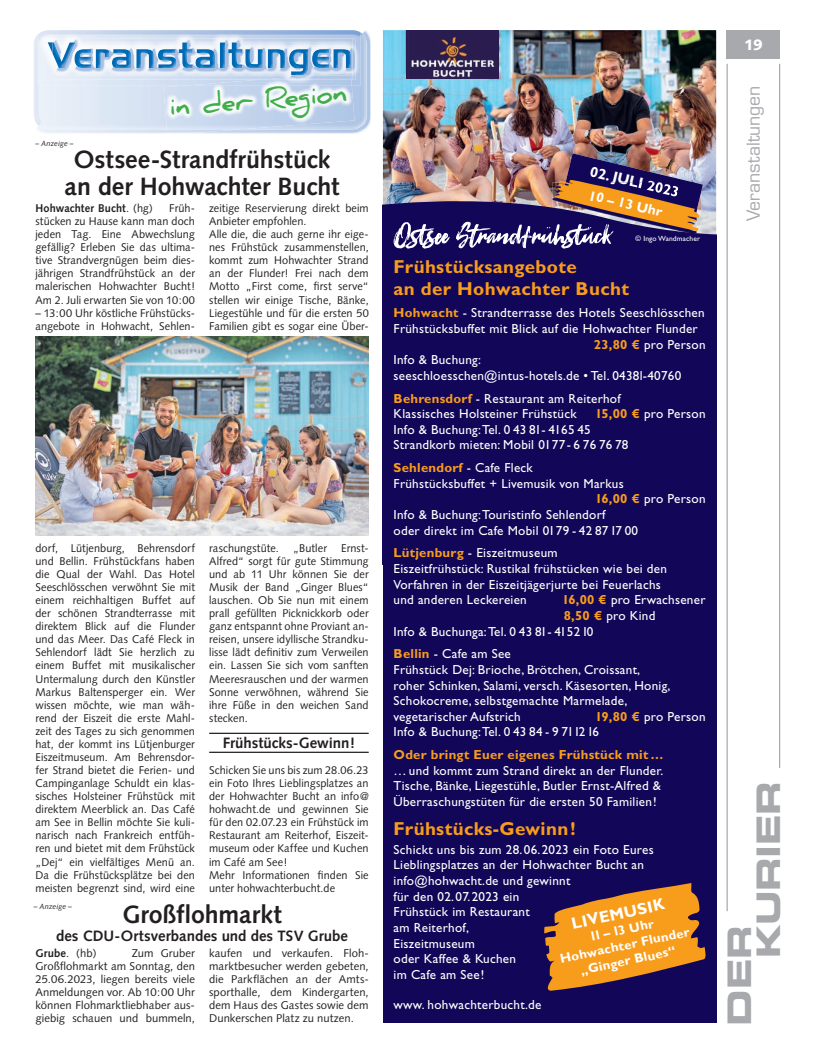
<style>
.page{position:relative;width:819px;height:1053px;background:#fff}
.page>*{position:absolute;margin:0;border:0;box-sizing:border-box;transform-origin:0 0}
.t1{font:32.5px/28.9px "Eurostile LT Std Bold Ex 2";letter-spacing:-.01em;color:#a8a9ad}
.t2{font:700 26.25px "Daniel";color:#40ae49}
.t3{font:700 25px/27.5px "Syntax LT Std";letter-spacing:-.005em;color:#231f20;text-align:center}
.t4{font:700 18.75px/21.2px "Gill Sans Std";letter-spacing:.02em;color:#f89c1c}
.t5{font:17.5px "Eurostile LT Std";letter-spacing:-.005em;color:#a8a9ad}
.t6{font:700 16.25px "Gill Sans Std";color:#fff}
.t7{font:700 15px "Syntax LT Std";color:#231f20}
.t8{font:700 15px "Syntax";letter-spacing:-.005em;color:#231f20}
.t9{font:900 15px "Syntax LT Std";color:#fff}
.t10{font:700 14.75px "Gill Sans Std";color:#fff}
.t11{font:700 13.88px "Gill Sans Std";color:#fff}
.t12{font:13.12px/15.6px "Gill Sans Std";letter-spacing:.02em;color:#fff}
.t13{font:700 13.12px/15.6px "Gill Sans Std";color:#fff;text-align:center}
.t14{font:700 13.12px "Gill Sans Std";letter-spacing:.02em;color:#f89c1c}
.t15{font:11.25px/13px "Syntax";letter-spacing:.005em;color:#231f20;text-align:justify}
.t16{font:700 11.25px "Syntax";letter-spacing:.01em;color:#231f20}
.t17{font:italic 7.5px "Syntax LT Std";letter-spacing:.015em;color:#231f20}
.t18{font:7.5px "Gill Sans Std";letter-spacing:.02em;color:#fff}
.s1{font-weight:400}
.s2{font-weight:700;color:#f89c1c}
.s3{font-weight:400;color:#fff}
</style>
<div class="page">
<hr style="left:726px;top:64px;width:1px;height:847px;background:#939598">
<hr style="left:779px;top:64px;width:1px;height:703px;background:#939598">
<div style="left:726px;top:30px;width:54px;height:29px;background:#a8a9ad"></div>
<div style="left:383px;top:467px;width:333px;height:555px;background:#110658"></div>
<img style="left:383px;top:30px;width:333px;height:141px">
<div style="left:383px;top:171px;width:333px;height:296px;background:#110658"></div>
<img style="left:406px;top:30px;width:92px;height:49px">
<img style="left:393px;top:153px;width:309px;height:95px">
<svg style="left:544px;top:883px;width:161px;height:107px"></svg>
<img style="left:38px;top:30px;width:332px;height:104px">
<img style="left:366px;top:40px;width:1px;height:80px">
<img style="left:34px;top:39px;width:1px;height:81px">
<img style="left:35px;top:37px;width:1px;height:85px">
<img style="left:36px;top:30px;width:329px;height:99px">
<img style="left:38px;top:33px;width:322px;height:52px">
<img style="left:43px;top:38px;width:309px;height:41px">
<img style="left:53px;top:39px;width:299px;height:40px">
<img style="left:53px;top:42px;width:298px;height:33px">
<img style="left:167px;top:130px;width:73px;height:4px">
<img style="left:167px;top:129px;width:76px;height:1px">
<img style="left:163px;top:85px;width:191px;height:44px">
<img style="left:190px;top:79px;width:162px;height:6px">
<img style="left:262px;top:79px;width:89px;height:1px">
<img style="left:270px;top:75px;width:81px;height:4px">
<img style="left:316px;top:73px;width:35px;height:2px">
<hr style="left:209px;top:732px;width:160px;height:2px;background:#231f20">
<hr style="left:209px;top:751px;width:160px;height:1px;background:#231f20">
<img style="left:35px;top:337px;width:334px;height:199px">
<p class="t2" style="left:168px;top:90px;width:179px;rotate:-4deg">in der Region</p>
<p class="t3" style="left:65px;top:145px;width:276px">Ostsee-Strandfrühstück an der Hohwachter Bucht</p>
<p class="t16" style="left:35px;top:202px;width:119px">Hohwachter Bucht<span class="s1">. (hg)</span></p>
<p class="t17" style="left:35px;top:139px;width:40px">– Anzeige –</p>
<p class="t15" style="left:35px;top:202px;width:161px;text-indent:134px">Früh&shy;stücken zu Hause kann man doch jeden Tag. Eine Abwechslung gefällig? Erleben Sie das ultima&shy;tive Strandvergnügen beim dies&shy;jährigen Strandfrühstück an der malerischen Hohwachter Bucht!<br>Am 2. Juli erwarten Sie von 10:00</p>
<p class="t15" style="left:35px;top:306px;width:161px">– 13:00 Uhr köstliche Frühstücks&shy;angebote in Hohwacht, Sehlen-</p>
<p class="t15" style="left:209px;top:202px;width:161px;text-align:left">zeitige Reservierung direkt beim<br>Anbieter empfohlen.<br>Alle die, die auch gerne ihr eige&shy;nes Frühstück zusammenstellen, kommt zum Hohwachter Strand an der Flunder! Frei nach dem<br>Motto „First come, first serve“ stellen wir einige Tische, Bänke,<br>Liegestühle und für die ersten 50<br>Familien gibt es sogar eine Über-</p>
<p class="t15" style="left:35px;top:541px;width:161px">dorf, Lütjenburg, Behrensdorf und Bellin. Frühstückfans haben die Qual der Wahl. Das Hotel Seeschlösschen verwöhnt Sie mit einem reichhaltigen Buffet auf der schönen Strandterrasse mit direktem Blick auf die Flunder und das Meer. Das Café Fleck in Sehlendorf lädt Sie herzlich zu einem Buffet mit musikalischer Untermalung durch den Künstler Markus Baltensperger ein. Wer wissen möchte, wie man wäh&shy;rend der Eiszeit die erste Mahl&shy;zeit des Tages zu sich genommen hat, der kommt ins Lütjenburger Eiszeitmuseum. Am Behrensdor&shy;fer Strand bietet die Ferien- und Campinganlage Schuldt ein klas&shy;sisches Holsteiner Frühstück mit direktem Meerblick an. Das Café am See in Bellin möchte Sie kuli&shy;narisch nach Frankreich entfüh&shy;ren und bietet mit dem Frühstück „Dej“ ein vielfältiges Menü an.<br>Da die Frühstücksplätze bei den meisten begrenzt sind, wird eine</p>
<p class="t15" style="left:209px;top:541px;width:71px">raschungstüte.</p>
<p class="t15" style="left:293px;top:541px;width:35px">„Butler</p>
<p class="t15" style="left:209px;top:541px;width:161px;text-indent:132px">Ernst-Alfred“ sorgt für gute Stimmung und ab 11 Uhr können Sie der Musik der Band „Ginger Blues“ lauschen. Ob Sie nun mit einem prall gefüllten Picknickkorb oder ganz entspannt ohne Proviant an&shy;reisen, unsere idyllische Strandku&shy;lisse lädt definitiv zum Verweilen ein. Lassen Sie sich vom sanften Meeresrauschen und der warmen Sonne verwöhnen, während Sie ihre Füße in den weichen Sand stecken.</p>
<p class="t8" style="left:223px;top:734px;width:134px">Frühstücks-Gewinn!</p>
<p class="t15" style="left:209px;top:763px;width:161px;text-align:left">Schicken Sie uns bis zum 28.06.23 ein Foto Ihres Lieblingsplatzes an der Hohwachter Bucht an info@ hohwacht.de und gewinnen Sie für den 02.07.23 ein Frühstück im<br>Restaurant am Reiterhof, Eiszeit&shy;museum oder Kaffee und Kuchen im Café am See!<br>Mehr Informationen finden Sie unter hohwachterbucht.de</p>
<p class="t3" style="left:122px;top:900px;width:161px">Großflohmarkt</p>
<p class="t7" style="left:56px;top:926px;width:293px">des CDU-Ortsverbandes und des TSV Grube</p>
<p class="t16" style="left:35px;top:946px;width:63px">Grube<span class="s1">. (hb)</span></p>
<p class="t17" style="left:34px;top:901px;width:40px">– Anzeige –</p>
<p class="t15" style="left:35px;top:946px;width:161px;text-indent:96px">Zum Gruber Großflohmarkt am Sonntag, den 25.06.2023, liegen bereits viele Anmeldungen vor. Ab 10:00 Uhr können Flohmarktliebhaber aus&shy;giebig schauen und bummeln,</p>
<p class="t15" style="left:209px;top:946px;width:161px">kaufen und verkaufen. Floh&shy;marktbesucher werden gebeten, die Parkflächen an der Amts&shy;sporthalle, dem Kindergarten, dem Haus des Gastes sowie dem Dunkerschen Platz zu nutzen.</p>
<p class="t10" style="left:592px;top:162px;width:92px;rotate:14deg">02. JULI 2023</p>
<p class="t11" style="left:590px;top:187px;width:77px;rotate:13deg">10 – 13 Uhr</p>
<p class="t18" style="left:635px;top:234px;width:66px">© Ingo Wandmacher</p>
<p class="t4" style="left:393px;top:256px;width:237px">Frühstücksangebote<br>an der Hohwachter Bucht</p>
<p class="t12" style="left:393px;top:305px;width:312px"><span class="s2">Hohwacht</span> - Strandterrasse des Hotels Seeschlösschen</p>
<p class="t12" style="left:393px;top:321px;width:306px">Frühstücksbuffet mit Blick auf die Hohwachter Flunder</p>
<p class="t12" style="left:594px;top:336px;width:113px"><span class="s2">23,80 €</span> pro Person</p>
<p class="t12" style="left:393px;top:352px;width:89px">Info &amp; Buchung:</p>
<p class="t12" style="left:393px;top:368px;width:289px">seeschloesschen@intus-hotels.de • Tel. 0438l-40760</p>
<p class="t12" style="left:393px;top:390px;width:229px"><span class="s2">Behrensdorf</span> - Restaurant am Reiterhof<br>Klassisches Holsteiner Frühstück</p>
<p class="t12" style="left:595px;top:406px;width:112px"><span class="s2">15,00 €</span> pro Person</p>
<p class="t12" style="left:393px;top:421px;width:236px">Info &amp; Buchung: Tel. 0 43 81- 41 65 45<br>Strandkorb mieten: Mobil 01 77 - 6 76 76 78</p>
<p class="t14" style="left:393px;top:460px;width:141px">Sehlendorf <span class="s3">- Cafe Fleck</span></p>
<p class="t12" style="left:393px;top:475px;width:232px">Frühstücksbuffet + Livemusik von Markus</p>
<p class="t12" style="left:595px;top:491px;width:112px"><span class="s2">16,00 €</span> pro Person</p>
<p class="t12" style="left:393px;top:507px;width:213px">Info &amp; Buchung: Touristinfo Sehlendorf</p>
<p class="t12" style="left:393px;top:522px;width:246px">oder direkt im Cafe Mobil 01 79 - 42 87 17 00</p>
<p class="t12" style="left:393px;top:545px;width:275px"><span class="s2">Lütjenburg</span> - Eiszeitmuseum<br>Eiszeitfrühstück: Rustikal frühstücken wie bei den Vorfahren in der Eiszeitjägerjurte bei Feuerlachs und anderen Leckereien</p>
<p class="t12" style="left:562px;top:592px;width:145px"><span class="s2">16,00 €</span> pro Erwachsener</p>
<p class="t12" style="left:563px;top:607px;width:93px"><span class="s2">8,50 €</span> pro Kind</p>
<p class="t12" style="left:393px;top:623px;width:201px">Info &amp; Buchunga: Tel. 0 43 81- 41 52 10</p>
<p class="t12" style="left:393px;top:646px;width:278px"><span class="s2">Bellin</span> - Cafe am See<br>Frühstück Dej: Brioche, Brötchen, Croissant, roher Schinken, Salami, versch. Käsesorten, Honig, Schokocreme, selbstgemachte Marmelade, vegetarischer Aufstrich</p>
<p class="t12" style="left:393px;top:708px;width:313px;text-indent:202px"><span class="s2">19,80 €</span> pro Person<br>Info &amp; Buchung: Tel. 0 43 84 - 9 7112 16</p>
<p class="t12" style="left:393px;top:747px;width:271px"><span class="s2">Oder bringt Euer eigenes Frühstück mit … </span>… und kommt zum Strand direkt an der Flunder.<br>Tische, Bänke, Liegestühle, Butler Ernst-Alfred &amp; Überraschungstüten für die ersten 50 Familien!</p>
<p class="t4" style="left:393px;top:817px;width:183px">Frühstücks-Gewinn!</p>
<p class="t12" style="left:393px;top:841px;width:261px">Schickt uns bis zum 28. 06. 2023 ein Foto Eures<br>Lieblingsplatzes an der Hohwachter Bucht an info@hohwacht.de und gewinnt<br>für den 02. 07. 2023 ein<br>Frühstück im Restaurant<br>am Reiterhof,<br>Eiszeitmuseum<br>oder Kaffee &amp; Kuchen<br>im Cafe am See!</p>
<p class="t6" style="left:569px;top:913px;width:96px;rotate:-12deg">LIVEMUSIK</p>
<p class="t13" style="left:555px;top:935px;width:133px;rotate:-12deg">11 – 13 Uhr<br>Hohwachter Flunder „Ginger Blues“</p>
<p class="t12" style="left:393px;top:997px;width:149px">www. hohwachterbucht.de</p>
<p class="t9" style="left:744px;top:36px;width:20px">19</p>
<p class="t5" style="left:743px;top:221px;width:137px;rotate:-90deg">Veranstaltungen</p>
<p class="t1" style="left:724px;top:958px;width:179px;text-indent:-67px;rotate:-90deg">Der<br>Kurier</p>
</div>
